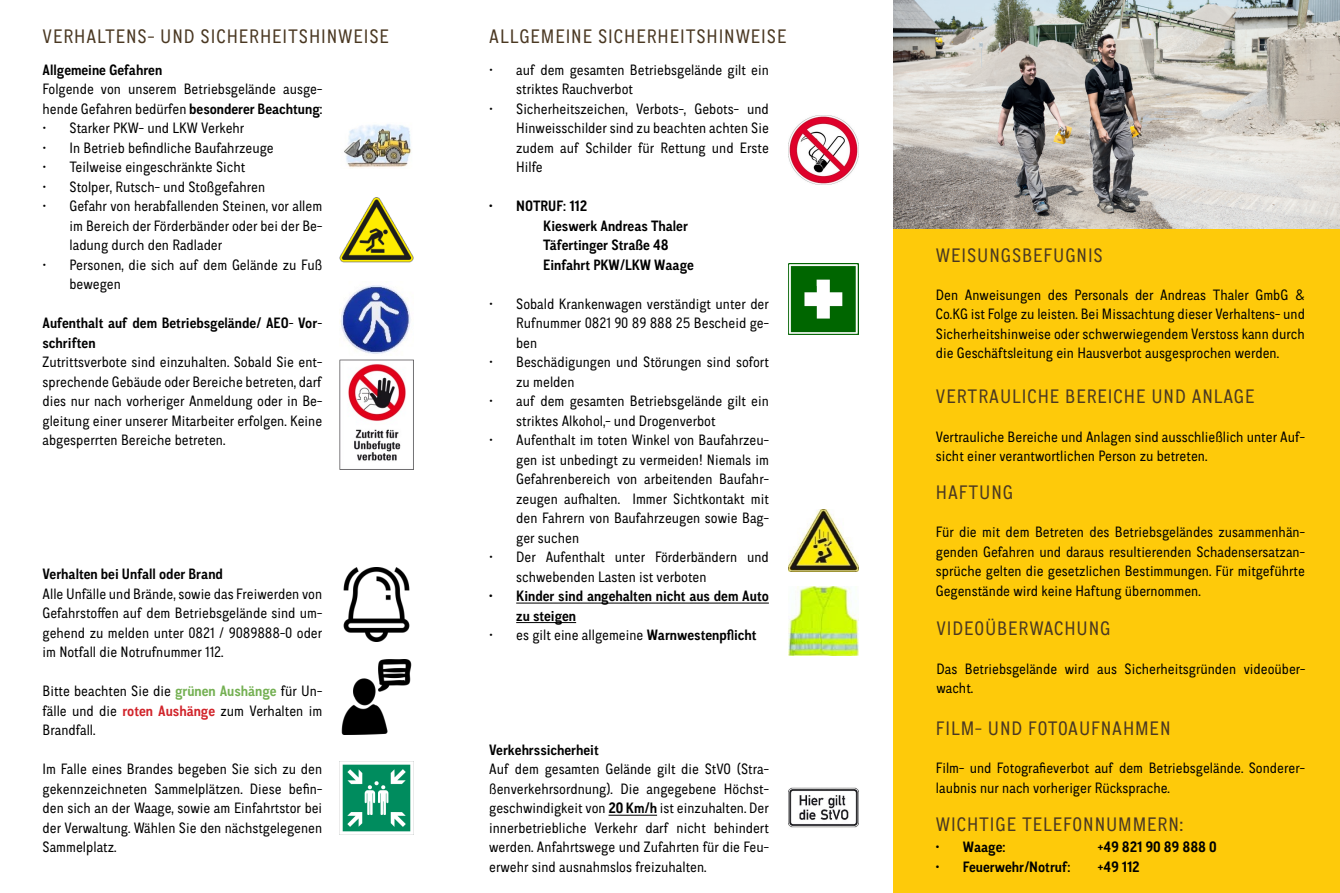
<style>
.page{position:relative;width:1340px;height:893px;background:#fff}
.page>*{position:absolute;margin:0;border:0;box-sizing:border-box;transform-origin:0 0}
.t1{font:19.5px "CA Normal";letter-spacing:.045em;color:#4a3822}
.t2{font:15px/19.5px "CA Normal";color:#000;text-align:justify}
.t3{font:700 15px/19.5px "CA Normal";color:#000}
.s1{font-weight:700}
.s2{font-weight:700;color:#74b052}
.s3{font-weight:700;color:#d1232a}
</style>
<div class="page">
<div style="left:893px;top:0;width:446px;height:893px;background:#feca0a"></div>
<hr style="left:516px;top:603px;width:253px;height:1px;background:#000">
<hr style="left:516px;top:622px;width:60px;height:1px;background:#000">
<img style="left:788px;top:116px;width:70px;height:69px">
<img style="left:788px;top:264px;width:70px;height:70px">
<img style="left:788px;top:587px;width:70px;height:68px">
<img style="left:788px;top:787px;width:70px;height:41px">
<img style="left:340px;top:359px;width:73px;height:110px">
<img style="left:788px;top:510px;width:70px;height:61px">
<img style="left:340px;top:197px;width:73px;height:66px">
<img style="left:340px;top:285px;width:71px;height:69px">
<img style="left:344px;top:124px;width:67px;height:44px">
<hr style="left:608px;top:815px;width:49px;height:1px;background:#000">
<img style="left:343px;top:568px;width:67px;height:73px">
<img style="left:341px;top:660px;width:71px;height:74px">
<img style="left:340px;top:761px;width:73px;height:71px">
<img style="left:893px;top:0;width:446px;height:229px">
<p class="t1" style="left:43px;top:23px;width:348px">VERHALTENS- UND SICHERHEITSHINWEISE</p>
<p class="t3" style="left:43px;top:59px;width:121px">Allgemeine Gefahren</p>
<p class="t2" style="left:43px;top:79px;width:281px">Folgende von unserem Betriebsgelände ausge&shy;hende Gefahren bedürfen <span class="s1">besonderer Beachtung</span>:</p>
<p class="t2" style="left:43px;top:118px;width:203px">• Starker PKW- und LKW Verkehr</p>
<p class="t2" style="left:43px;top:137px;width:233px">• In Betrieb befindliche Baufahrzeuge</p>
<p class="t2" style="left:43px;top:157px;width:204px">• Teilweise eingeschränkte Sicht</p>
<p class="t2" style="left:43px;top:176px;width:224px">• Stolper, Rutsch- und Stoßgefahren</p>
<p class="t2" style="left:70px;top:196px;width:254px;text-indent:-27px">• Gefahr von herabfallenden Steinen, vor allem im Bereich der Förderbänder oder bei der Be&shy;ladung durch den Radlader</p>
<p class="t2" style="left:70px;top:254px;width:254px;text-indent:-27px">• Personen, die sich auf dem Gelände zu Fuß bewegen</p>
<p class="t3" style="left:43px;top:313px;width:281px">Aufenthalt auf dem Betriebsgelände/ AEO- Vor&shy;schriften</p>
<p class="t2" style="left:43px;top:352px;width:281px">Zutrittsverbote sind einzuhalten. Sobald Sie ent&shy;sprechende Gebäude oder Bereiche betreten, darf dies nur nach vorheriger Anmeldung oder in Be&shy;gleitung einer unserer Mitarbeiter erfolgen. Keine abgesperrten Bereiche betreten.</p>
<p class="t3" style="left:43px;top:564px;width:182px">Verhalten bei Unfall oder Brand</p>
<p class="t2" style="left:43px;top:583px;width:281px">Alle Unfälle und Brände, sowie das Freiwerden von Gefahrstoffen auf dem Betriebsgelände sind um&shy;gehend zu melden unter 0821 / 9089888-0 oder im Notfall die Notrufnummer 112.</p>
<p class="t2" style="left:43px;top:681px;width:281px">Bitte beachten Sie die <span class="s2">grünen Aushänge</span> für Un&shy;fälle und die <span class="s3">roten Aushänge</span> zum Verhalten im Brandfall.</p>
<p class="t2" style="left:43px;top:759px;width:281px">Im Falle eines Brandes begeben Sie sich zu den gekennzeichneten Sammelplätzen. Diese befin&shy;den sich an der Waage, sowie am Einfahrtstor bei der Verwaltung. Wählen Sie den nächstgelegenen Sammelplatz.</p>
<p class="t1" style="left:489px;top:23px;width:299px">ALLGEMEINE SICHERHEITSHINWEISE</p>
<p class="t2" style="left:516px;top:59px;width:254px;text-indent:-27px">• auf dem gesamten Betriebsgelände gilt ein striktes Rauchverbot</p>
<p class="t2" style="left:516px;top:98px;width:254px;text-indent:-27px">• Sicherheitszeichen, Verbots-, Gebots- und Hinweisschilder sind zu beachten achten Sie zudem auf Schilder für Rettung und Erste Hilfe</p>
<p class="t3" style="left:489px;top:196px;width:99px">• NOTRUF: 112</p>
<p class="t3" style="left:543px;top:215px;width:146px">Kieswerk Andreas Thaler</p>
<p class="t3" style="left:543px;top:235px;width:127px">Täfertinger Straße 48</p>
<p class="t3" style="left:543px;top:254px;width:152px">Einfahrt PKW/LKW Waage</p>
<p class="t2" style="left:516px;top:293px;width:254px;text-indent:-27px">• Sobald Krankenwagen verständigt unter der Rufnummer 0821 90 89 888 25 Bescheid ge&shy;ben</p>
<p class="t2" style="left:516px;top:352px;width:254px;text-indent:-27px">• Beschädigungen und Störungen sind sofort zu melden</p>
<p class="t2" style="left:516px;top:391px;width:254px;text-indent:-27px">• auf dem gesamten Betriebsgelände gilt ein striktes Alkohol,- und Drogenverbot</p>
<p class="t2" style="left:516px;top:430px;width:254px;text-indent:-27px">• Aufenthalt im toten Winkel von Baufahrzeu&shy;gen ist unbedingt zu vermeiden! Niemals im Gefahrenbereich von arbeitenden Baufahr&shy;zeugen aufhalten. Immer Sichtkontakt mit den Fahrern von Baufahrzeugen sowie Bag&shy;ger suchen</p>
<p class="t2" style="left:516px;top:547px;width:254px;text-indent:-27px">• Der Aufenthalt unter Förderbändern und schwebenden Lasten ist verboten</p>
<p class="t3" style="left:516px;top:586px;width:254px;text-indent:-27px">• Kinder sind angehalten nicht aus dem Auto zu steigen</p>
<p class="t2" style="left:489px;top:625px;width:269px">• es gilt eine allgemeine <span class="s1">Warnwestenpflicht</span></p>
<p class="t3" style="left:489px;top:739px;width:111px">Verkehrssicherheit</p>
<p class="t2" style="left:489px;top:759px;width:281px">Auf dem gesamten Gelände gilt die StVO (Stra&shy;ßenverkehrsordnung). Die angegebene Höchst&shy;geschwindigkeit von <span class="s1">20 Km/h</span> ist einzuhalten. Der innerbetriebliche Verkehr darf nicht behindert werden. Anfahrtswege und Zufahrten für die Feu&shy;erwehr sind ausnahmslos freizuhalten.</p>
<p class="t1" style="left:936px;top:242px;width:168px">WEISUNGSBEFUGNIS</p>
<p class="t2" style="left:935px;top:285px;width:370px">Den Anweisungen des Personals der Andreas Thaler GmbG &amp; Co.KG ist Folge zu leisten. Bei Missachtung dieser Verhaltens- und Sicherheitshinweise oder schwerwiegendem Verstoss kann durch die Geschäftsleitung ein Hausverbot ausgesprochen werden.</p>
<p class="t1" style="left:936px;top:383px;width:320px">VERTRAULICHE BEREICHE UND ANLAGE</p>
<p class="t2" style="left:935px;top:426px;width:370px">Vertrauliche Bereiche und Anlagen sind ausschließlich unter Auf&shy;sicht einer verantwortlichen Person zu betreten.</p>
<p class="t1" style="left:936px;top:479px;width:79px">HAFTUNG</p>
<p class="t2" style="left:935px;top:522px;width:370px">Für die mit dem Betreten des Betriebsgeländes zusammenhän&shy;genden Gefahren und daraus resultierenden Schadensersatzan&shy;sprüche gelten die gesetzlichen Bestimmungen. Für mitgeführte Gegenstände wird keine Haftung übernommen.</p>
<p class="t1" style="left:936px;top:616px;width:175px">VIDEOÜBERWACHUNG</p>
<p class="t2" style="left:936px;top:658px;width:370px">Das Betriebsgelände wird aus Sicherheitsgründen videoüber&shy;wacht.</p>
<p class="t1" style="left:936px;top:715px;width:236px">FILM- UND FOTOAUFNAHMEN</p>
<p class="t2" style="left:935px;top:758px;width:370px">Film- und Fotografieverbot auf dem Betriebsgelände. Sonderer&shy;laubnis nur nach vorheriger Rücksprache.</p>
<p class="t1" style="left:936px;top:811px;width:248px">WICHTIGE TELEFONNUMMERN:</p>
<p class="t3" style="left:935px;top:837px;width:71px">• Waage:</p>
<p class="t3" style="left:1097px;top:837px;width:120px">+49 821 90 89 888 0</p>
<p class="t3" style="left:935px;top:856px;width:136px">• Feuerwehr/Notruf:</p>
<p class="t3" style="left:1097px;top:856px;width:43px">+49 112</p>
</div>
